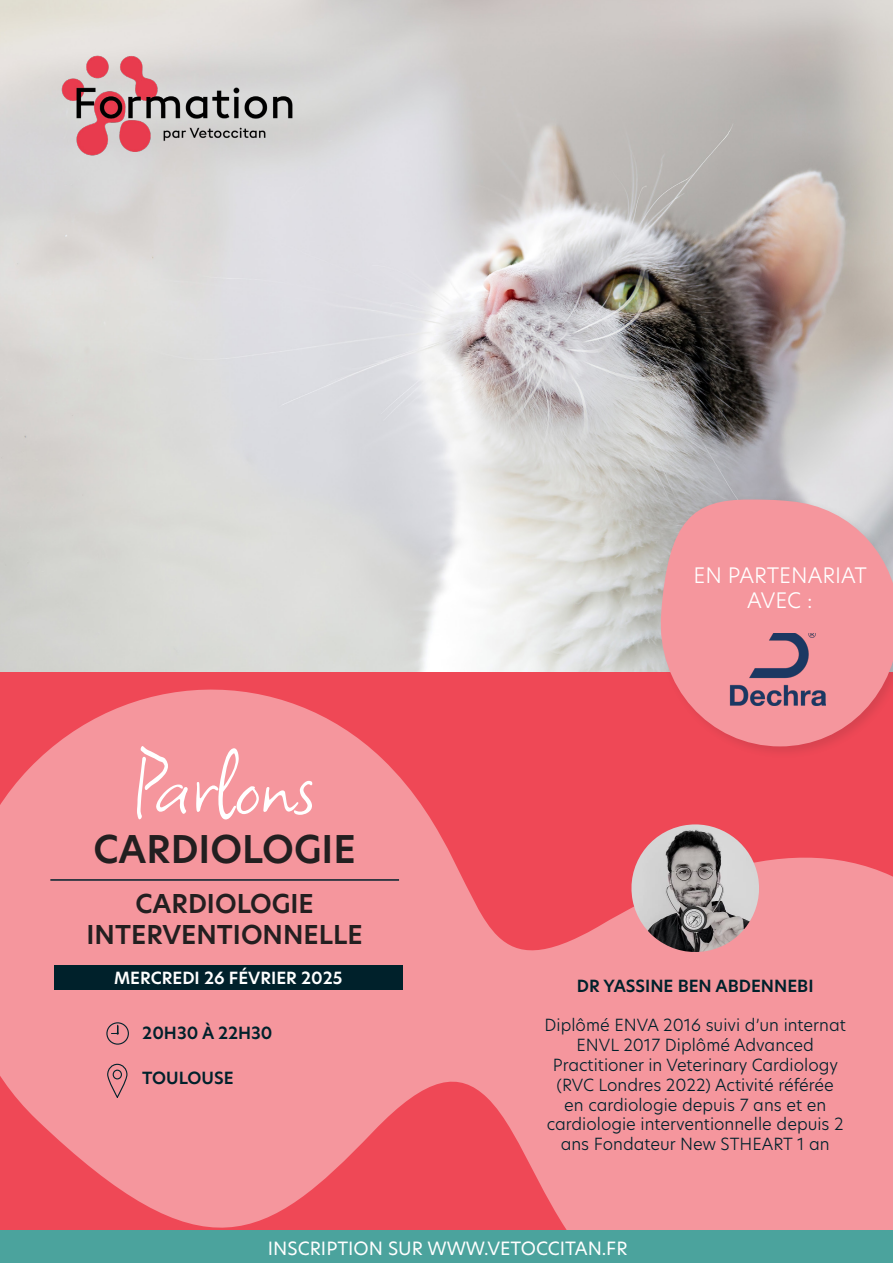
<style>
.page{position:relative;width:893px;height:1263px;background:#fff}
.page>*{position:absolute;margin:0;border:0;box-sizing:border-box;transform-origin:0 0}
.t1{font:100.5px "Square Peg";color:#fff}
.t2{font:600 37.5px "New Hero";color:#231f20}
.t3{font:600 25.5px/30.6px "New Hero";color:#231f20;text-align:center}
.t4{font:300 21px/25.2px "New Hero";color:#fff;text-align:center}
.t5{font:18px "New Hero";color:#fff}
.t6{font:300 16.5px/19.8px "New Hero";color:#00212b;text-align:center}
.t7{font:600 16.5px "New Hero";color:#00212b}
.t8{font:600 16.5px "New Hero";color:#fff}
</style>
<div class="page">
<img style="left:0;top:0;width:893px;height:663px">
<svg style="left:0;top:663px;width:893px;height:567px;background:#f27f88"></svg>
<div style="left:0;top:1230px;width:893px;height:33px;background:#4ba39d"></div>
<img style="left:60px;top:54px;width:250px;height:102px">
<hr style="left:50px;top:879px;width:349px;height:2px;background:#00212b">
<img style="left:626px;top:824px;width:139px;height:133px">
<div style="left:54px;top:965px;width:349px;height:24px;background:#00212b"></div>
<svg style="left:111px;top:1025px;width:8px;height:10px"></svg>
<div style="left:106px;top:1022px;width:23px;height:23px;border:1px solid #00212b;border-radius:50%"></div>
<div style="left:657px;top:495px;width:236px;height:264px;background:#231f20;opacity:.12"></div>
<svg style="left:656px;top:499px;width:237px;height:247px;background:#ee9198"></svg>
<img style="left:729px;top:633px;width:96px;height:73px">
<svg style="left:107px;top:1063px;width:21px;height:35px"></svg>
<h1 class="t1" style="left:135px;top:711px;width:182px">Parlons</h1>
<h2 class="t2" style="left:94px;top:824px;width:264px">CARDIOLOGIE</h2>
<h3 class="t3" style="left:87px;top:889px;width:278px">CARDIOLOGIE<br>INTERVENTIONNELLE</h3>
<p class="t8" style="left:114px;top:966px;width:230px">MERCREDI 26 FÉVRIER 2025</p>
<p class="t7" style="left:142px;top:1021px;width:132px">20H30 À 22H30</p>
<p class="t7" style="left:142px;top:1067px;width:93px">TOULOUSE</p>
<p class="t4" style="left:693px;top:562px;width:175px">EN PARTENARIAT<br>AVEC :</p>
<p class="t7" style="left:577px;top:974px;width:238px">DR YASSINE BEN ABDENNEBI</p>
<p class="t6" style="left:545px;top:1015px;width:303px">Diplômé ENVA 2016 suivi d’un internat ENVL 2017 Diplômé Advanced Practitioner in Veterinary Cardiology (RVC Londres 2022) Activité référée<br>en cardiologie depuis 7 ans et en cardiologie interventionnelle depuis 2 ans Fondateur New STHEART 1 an</p>
<p class="t5" style="left:268px;top:1236px;width:361px">INSCRIPTION SUR WWW.VETOCCITAN.FR</p>
</div>
